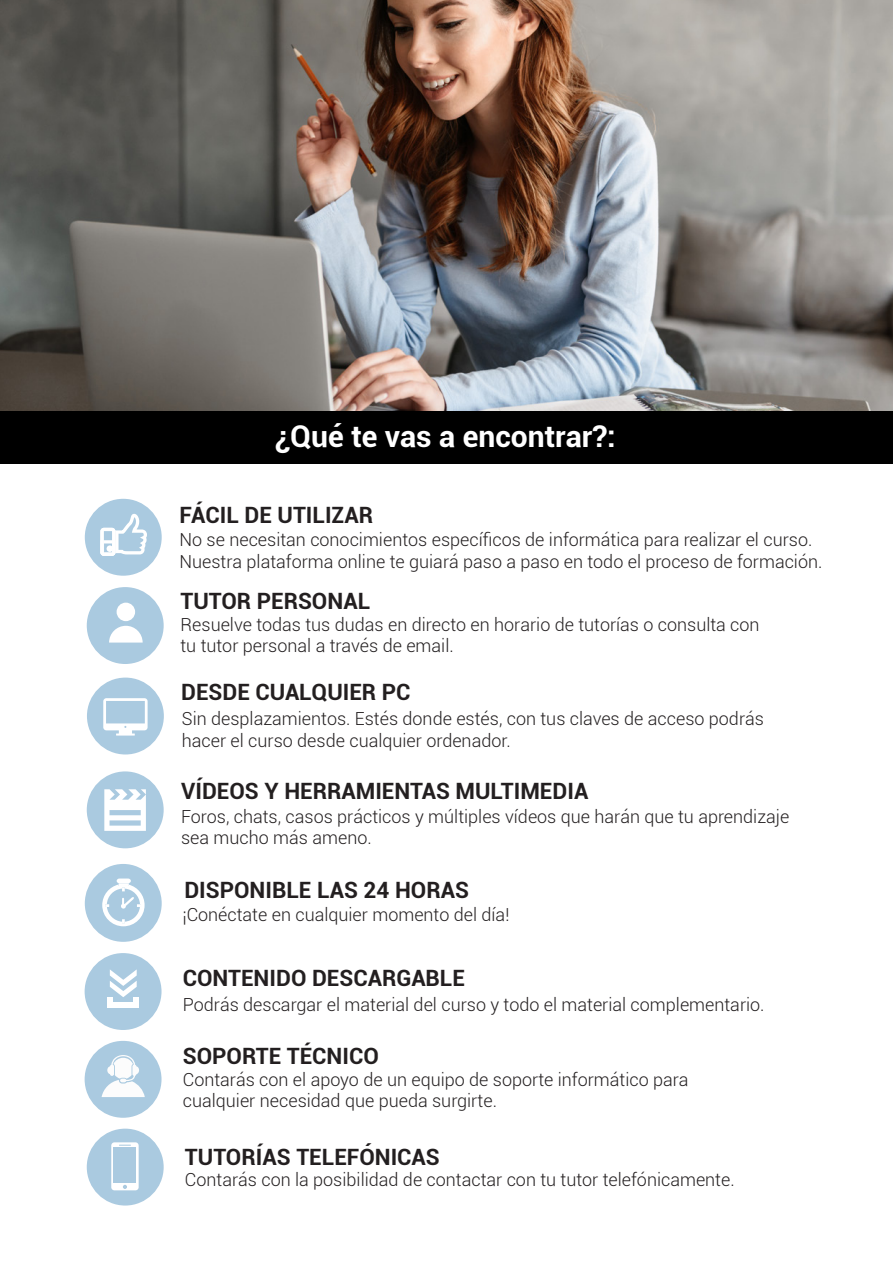
<style>
.page{position:relative;width:893px;height:1263px;background:#fff}
.page>*{position:absolute;margin:0;border:0;box-sizing:border-box;transform-origin:0 0}
.t1{font:700 30px "Roboto";color:#fff}
.t2{font:700 22.5px "Roboto";color:#231f20}
.t3{font:300 18px "Roboto";color:#231f20}
</style>
<div class="page">
<div style="left:85px;top:499px;width:77px;height:77px;background:#aacae0;border-radius:50%"></div>
<div style="left:87px;top:678px;width:77px;height:76px;background:#aacae0;border-radius:50%"></div>
<svg style="left:103px;top:698px;width:45px;height:37px"></svg>
<div style="left:85px;top:864px;width:77px;height:78px;background:#aacae0;border-radius:50%"></div>
<div style="left:87px;top:587px;width:77px;height:77px;background:#aacae0;border-radius:50%"></div>
<div style="left:117px;top:603px;width:18px;height:18px;background:#fff;border-radius:50%"></div>
<svg style="left:109px;top:626px;width:34px;height:16px"></svg>
<div style="left:87px;top:771px;width:77px;height:77px;background:#aacae0;border-radius:50%"></div>
<svg style="left:104px;top:789px;width:42px;height:42px"></svg>
<svg style="left:100px;top:514px;width:47px;height:42px"></svg>
<div style="left:85px;top:953px;width:77px;height:77px;background:#aacae0;border-radius:50%"></div>
<div style="left:85px;top:1041px;width:77px;height:77px;background:#aacae0;border-radius:50%"></div>
<div style="left:87px;top:1129px;width:77px;height:76px;background:#aacae0;border-radius:50%"></div>
<svg style="left:110px;top:969px;width:27px;height:28px"></svg>
<div style="left:107px;top:997px;width:6px;height:11px;background:#fff"></div>
<div style="left:133px;top:997px;width:6px;height:11px;background:#fff"></div>
<div style="left:113px;top:1002px;width:22px;height:6px;background:#fff"></div>
<svg style="left:102px;top:878px;width:43px;height:48px"></svg>
<img style="left:0;top:0;width:893px;height:411px">
<div style="left:0;top:411px;width:893px;height:53px;background:#000"></div>
<svg style="left:102px;top:1055px;width:43px;height:42px"></svg>
<div style="left:111px;top:1142px;width:28px;height:48px;background:#fff;border-radius:3px"></div>
<svg style="left:123px;top:1185px;width:4px;height:4px"></svg>
<svg style="left:119px;top:1145px;width:12px;height:1px"></svg>
<div style="left:114px;top:1147px;width:22px;height:36px;background:#aacae0"></div>
<p class="t1" style="left:275px;top:415px;width:342px">¿Qué te vas a encontrar?:</p>
<p class="t2" style="left:179px;top:499px;width:195px">FÁCIL DE UTILIZAR</p>
<p class="t3" style="left:179px;top:527px;width:634px">No se necesitan conocimientos específicos de informática para realizar el curso.</p>
<p class="t3" style="left:179px;top:549px;width:644px">Nuestra plataforma online te guiará paso a paso en todo el proceso de formación.</p>
<p class="t2" style="left:180px;top:585px;width:191px">TUTOR PERSONAL</p>
<p class="t3" style="left:180px;top:612px;width:581px">Resuelve todas tus dudas en directo en horario de tutorías o consulta con</p>
<p class="t3" style="left:180px;top:633px;width:275px">tu tutor personal a través de email.</p>
<p class="t2" style="left:181px;top:676px;width:231px">DESDE CUALQUIER PC</p>
<p class="t3" style="left:182px;top:706px;width:584px">Sin desplazamientos. Estés donde estés, con tus claves de acceso podrás</p>
<p class="t3" style="left:182px;top:728px;width:330px">hacer el curso desde cualquier ordenador.</p>
<p class="t2" style="left:181px;top:775px;width:409px">VÍDEOS Y HERRAMIENTAS MULTIMEDIA</p>
<p class="t3" style="left:181px;top:804px;width:610px">Foros, chats, casos prácticos y múltiples vídeos que harán que tu aprendizaje</p>
<p class="t3" style="left:181px;top:825px;width:192px">sea mucho más ameno.</p>
<p class="t2" style="left:184px;top:874px;width:286px">DISPONIBLE LAS 24 HORAS</p>
<p class="t3" style="left:183px;top:902px;width:328px">¡Conéctate en cualquier momento del día!</p>
<p class="t2" style="left:183px;top:962px;width:284px">CONTENIDO DESCARGABLE</p>
<p class="t3" style="left:183px;top:992px;width:583px">Podrás descargar el material del curso y todo el material complementario.</p>
<p class="t2" style="left:183px;top:1040px;width:198px">SOPORTE TÉCNICO</p>
<p class="t3" style="left:183px;top:1067px;width:507px">Contarás con el apoyo de un equipo de soporte informático para</p>
<p class="t3" style="left:183px;top:1088px;width:316px">cualquier necesidad que pueda surgirte.</p>
<p class="t2" style="left:185px;top:1141px;width:256px">TUTORÍAS TELEFÓNICAS</p>
<p class="t3" style="left:185px;top:1167px;width:551px">Contarás con la posibilidad de contactar con tu tutor telefónicamente.</p>
</div>
